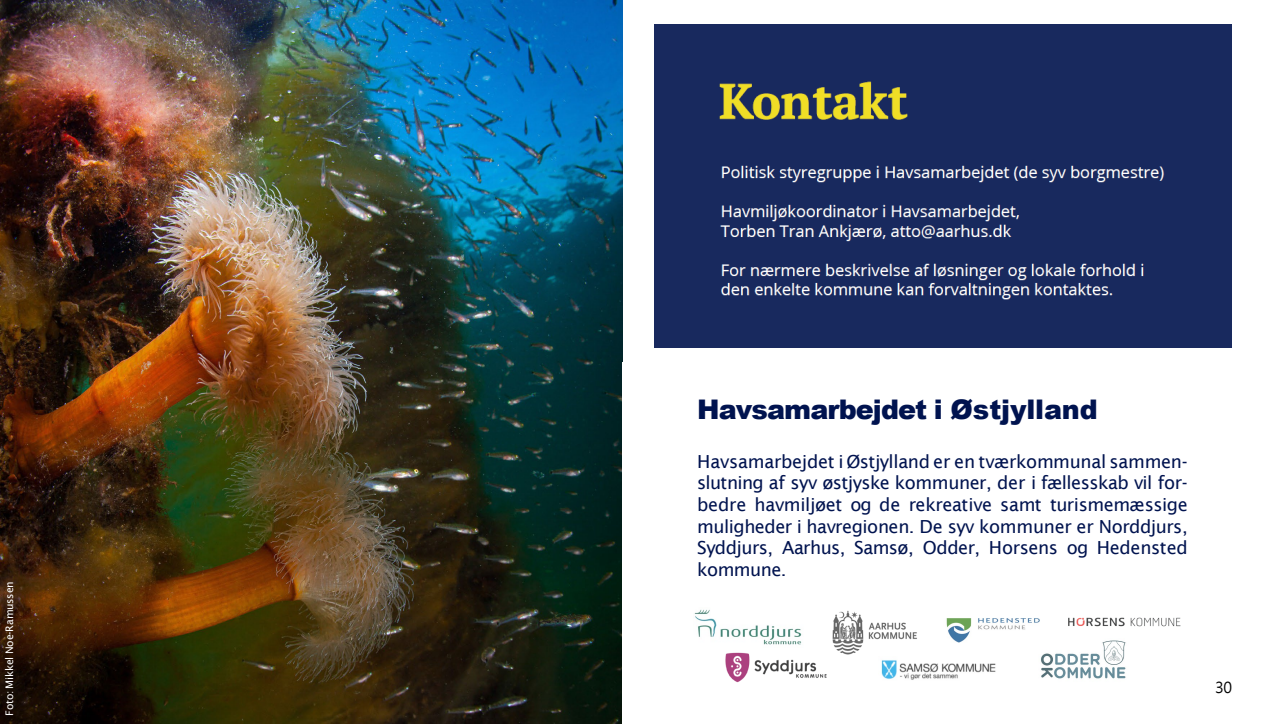
<style>
.page{position:relative;width:1264px;height:724px;background:#fff}
.page>*{position:absolute;margin:0;border:0;box-sizing:border-box;transform-origin:0 0}
.t1{font:900 27px "Arial";letter-spacing:-.03em;color:#00134f}
.t2{font:18px/21.6px "Lucida Sans";letter-spacing:-.03em;color:#00134f;text-align:justify}
.t3{font:15px "Microsoft Jheng Hei";color:#000}
.t4{font:10.5px "Lucida Sans";letter-spacing:-.02em;color:#fff}
</style>
<div class="page">
<img style="left:0;top:0;width:622px;height:723px">
<img style="left:694px;top:609px;width:108px;height:36px">
<img style="left:725px;top:652px;width:102px;height:31px">
<img style="left:832px;top:610px;width:85px;height:45px">
<img style="left:881px;top:660px;width:115px;height:20px">
<img style="left:1040px;top:640px;width:86px;height:39px">
<img style="left:1068px;top:617px;width:113px;height:10px">
<img style="left:946px;top:618px;width:96px;height:28px">
<img style="left:654px;top:24px;width:577px;height:323px">
<p class="t4" style="left:3px;top:715px;width:136px;rotate:-90deg">Foto: Mikkel Noe-Ramussen</p>
<p class="t1" style="left:697px;top:389px;width:402px">Havsamarbejdet i Østjylland</p>
<p class="t2" style="left:697px;top:450px;width:492px">Havsamarbejdet i Østjylland er en tværkommunal sammen&shy;slutning af syv østjyske kommuner, der i fællesskab vil for&shy;bedre havmiljøet og de rekreative samt turismemæssige muligheder i havregionen. De syv kommuner er Norddjurs, Syddjurs, Aarhus, Samsø, Odder, Horsens og Hedensted kommune.</p>
<p class="t3" style="left:1214px;top:677px;width:18px">30</p>
</div>
